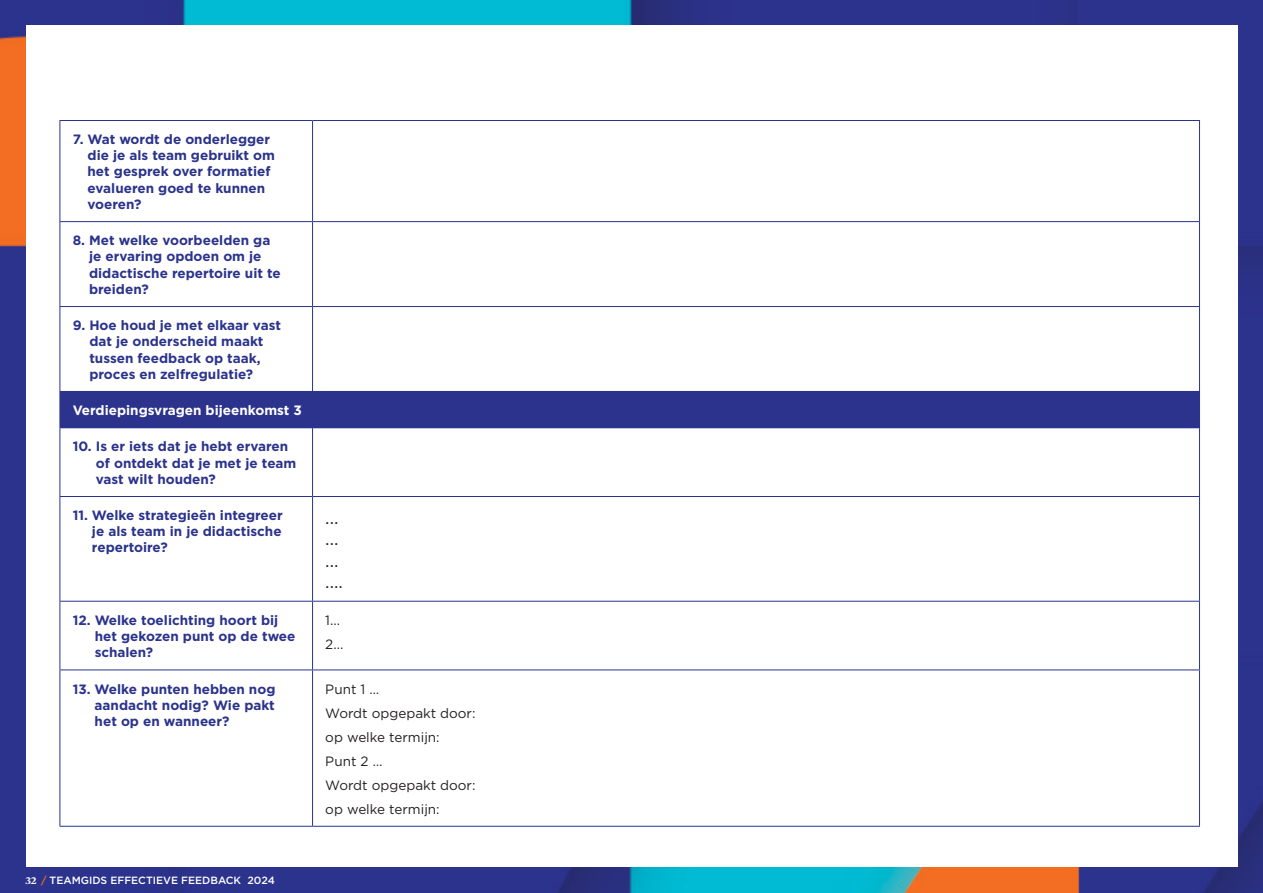
<style>
.page{position:relative;width:1263px;height:893px;background:#fff}
.page>*{position:absolute;margin:0;border:0;box-sizing:border-box;transform-origin:0 0}
.t1{font:18px/21.6px "Gotham";color:#231f20}
.t2{font:700 13.5px/16.2px "Gotham";color:#2b338c}
.t3{font:13.5px/24px "Gotham";color:#231f20}
.t4{font:700 13.5px "Gotham";color:#fff}
.t5{font:500 10.5px "Gotham";color:#fff}
.s1{font-family:"Periodico Display";font-weight:600}
.s2{color:#f36e21}
</style>
<div class="page">
<img style="left:0;top:0;width:1263px;height:893px">
<div style="left:26px;top:26px;width:1211px;height:841px;background:#fff"></div>
<svg style="left:61px;top:428px;width:251px;height:398px"></svg>
<div style="left:60px;top:391px;width:1139px;height:37px;background:#2b338c"></div>
<hr style="left:60px;top:120px;width:253px;height:1px;background:#2b338c">
<hr style="left:60px;top:121px;width:1px;height:100px;background:#2b338c">
<hr style="left:313px;top:120px;width:887px;height:1px;background:#2b338c">
<hr style="left:312px;top:121px;width:1px;height:100px;background:#2b338c">
<hr style="left:1199px;top:121px;width:1px;height:100px;background:#2b338c">
<hr style="left:60px;top:221px;width:253px;height:1px;background:#2b338c">
<hr style="left:60px;top:222px;width:1px;height:84px;background:#2b338c">
<hr style="left:313px;top:221px;width:887px;height:1px;background:#2b338c">
<hr style="left:312px;top:222px;width:1px;height:84px;background:#2b338c">
<hr style="left:1199px;top:222px;width:1px;height:84px;background:#2b338c">
<hr style="left:60px;top:306px;width:253px;height:1px;background:#2b338c">
<hr style="left:60px;top:307px;width:1px;height:84px;background:#2b338c">
<hr style="left:313px;top:306px;width:887px;height:1px;background:#2b338c">
<hr style="left:312px;top:307px;width:1px;height:84px;background:#2b338c">
<hr style="left:1199px;top:307px;width:1px;height:84px;background:#2b338c">
<hr style="left:313px;top:391px;width:887px;height:1px;background:#2b338c">
<hr style="left:1199px;top:392px;width:1px;height:35px;background:#2b338c">
<hr style="left:60px;top:428px;width:1px;height:68px;background:#2b338c">
<hr style="left:313px;top:427px;width:887px;height:1px;background:#2b338c">
<hr style="left:312px;top:428px;width:1px;height:68px;background:#2b338c">
<hr style="left:1199px;top:428px;width:1px;height:68px;background:#2b338c">
<hr style="left:60px;top:496px;width:253px;height:1px;background:#2b338c">
<hr style="left:60px;top:497px;width:1px;height:104px;background:#2b338c">
<hr style="left:313px;top:496px;width:887px;height:1px;background:#2b338c">
<hr style="left:312px;top:497px;width:1px;height:104px;background:#2b338c">
<hr style="left:1199px;top:497px;width:1px;height:104px;background:#2b338c">
<hr style="left:60px;top:601px;width:253px;height:1px;background:#2b338c">
<hr style="left:60px;top:602px;width:1px;height:68px;background:#2b338c">
<hr style="left:313px;top:601px;width:887px;height:1px;background:#2b338c">
<hr style="left:312px;top:602px;width:1px;height:68px;background:#2b338c">
<hr style="left:1199px;top:602px;width:1px;height:68px;background:#2b338c">
<hr style="left:60px;top:670px;width:253px;height:1px;background:#2b338c">
<hr style="left:60px;top:670px;width:1px;height:156px;background:#2b338c">
<hr style="left:313px;top:670px;width:887px;height:1px;background:#2b338c">
<hr style="left:312px;top:670px;width:1px;height:156px;background:#2b338c">
<hr style="left:1199px;top:670px;width:1px;height:156px;background:#2b338c">
<hr style="left:60px;top:826px;width:253px;height:1px;background:#2b338c">
<hr style="left:313px;top:826px;width:887px;height:1px;background:#2b338c">
<p class="t2" style="left:88px;top:131px;width:189px;text-indent:-15px">7. Wat wordt de onderlegger die je als team gebruikt om het gesprek over formatief evalueren goed te kunnen voeren?</p>
<p class="t2" style="left:89px;top:232px;width:193px;text-indent:-16px">8. Met welke voorbeelden ga je ervaring opdoen om je didactische repertoire uit te breiden?</p>
<p class="t2" style="left:89px;top:317px;width:193px;text-indent:-17px">9. Hoe houd je met elkaar vast dat je onderscheid maakt tussen feedback op taak, proces en zelfregulatie?</p>
<p class="t4" style="left:73px;top:401px;width:231px">Verdiepingsvragen bijeenkomst 3</p>
<p class="t2" style="left:96px;top:438px;width:202px;text-indent:-23px">10. Is er iets dat je hebt ervaren of ontdekt dat je met je team vast wilt houden?</p>
<p class="t2" style="left:92px;top:507px;width:192px;text-align:justify;text-indent:-19px">11. Welke strategieën integreer je als team in je didactische repertoire?</p>
<h1 class="t1" style="left:325px;top:506px;width:19px">... ... ... ....</h1>
<p class="t2" style="left:95px;top:612px;width:202px;text-indent:-22px">12. Welke toelichting hoort bij het gekozen punt op de twee schalen?</p>
<p class="t3" style="left:325px;top:608px;width:20px">1...<br>2...</p>
<p class="t2" style="left:95px;top:680px;width:182px;text-align:justify;text-indent:-22px">13. Welke punten hebben nog aandacht nodig? Wie pakt het op en wanneer?</p>
<p class="t3" style="left:325px;top:676px;width:152px">Punt 1 …<br>Wordt opgepakt door: op welke termijn:<br>Punt 2 …<br>Wordt opgepakt door: op welke termijn:</p>
<p class="t5" style="left:26px;top:874px;width:251px"><span class="s1">32</span> <span class="s2">/</span> TEAMGIDS EFFECTIEVE FEEDBACK 2024</p>
</div>
